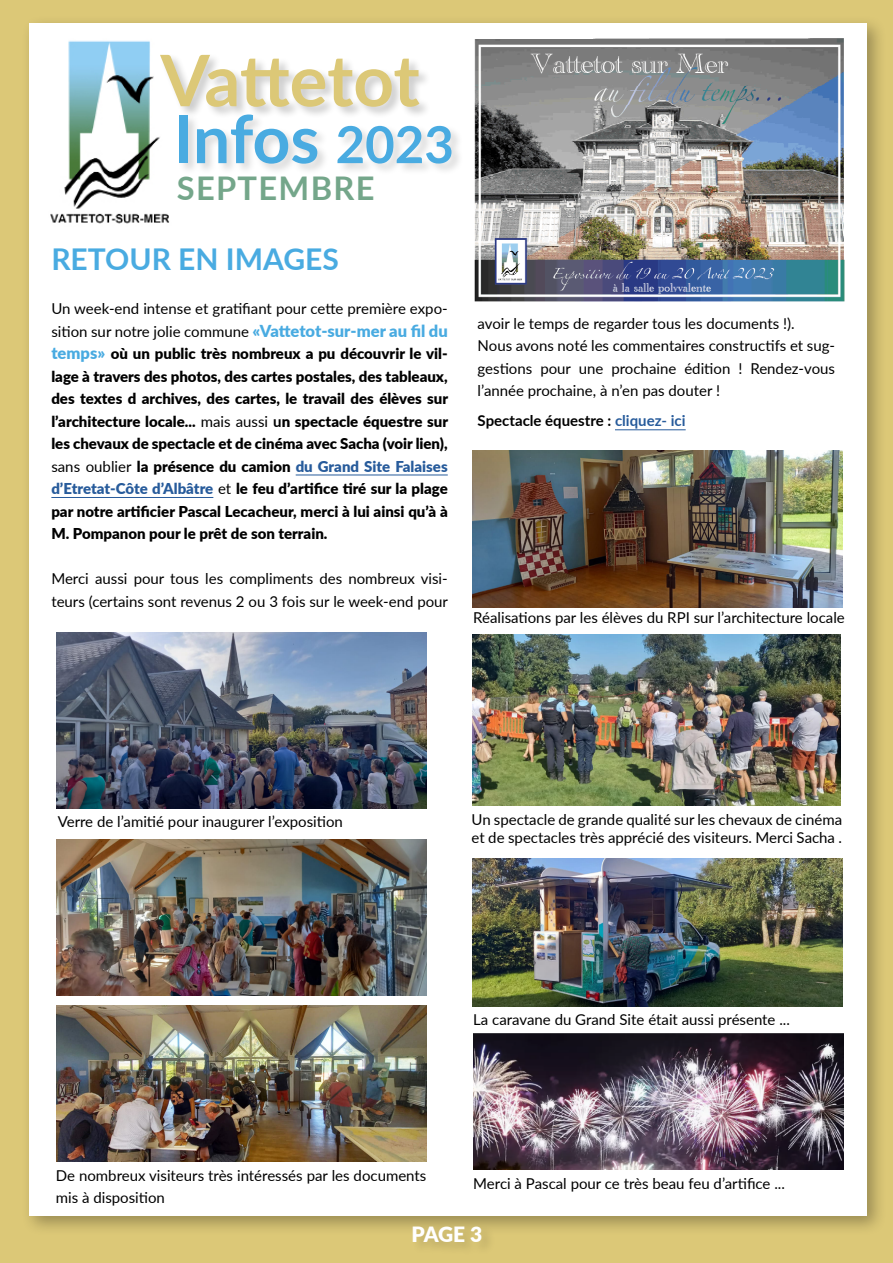
<style>
.page{position:relative;width:893px;height:1263px;background:#dcc877}
.page>*{position:absolute;margin:0;border:0;box-sizing:border-box;transform-origin:0 0}
.t1{font:700 71.1px "Lato";letter-spacing:-.005em;color:#dcc877}
.t2{font:700 66.15px "Lato";letter-spacing:-.01em;color:#49abe1}
.t3{font:700 32.7px "Lato";letter-spacing:.04em;color:#74a68a}
.t4{font:700 30px "Lato";color:#49abe1}
.t5{font:900 21px "Lato";color:#fff}
.t6{font:15px/22.5px "Lato";color:#000}
.t7{font:900 15px/22.5px "Lato";color:#000;text-align:justify}
.t8{font:700 15px "Lato";color:#000}
.s1{font-size:51px}
.s2{font-weight:400}
.s3{font-size:16.5px;color:#49abe1}
.s4{font-weight:700}
.s5{color:#275b9b}
</style>
<div class="page">
<div style="left:21px;top:15px;width:866px;height:1221px;background:#000;opacity:.3"></div>
<div style="left:29px;top:23px;width:837px;height:1193px;background:#fff"></div>
<img style="left:50px;top:40px;width:119px;height:184px">
<hr style="left:296px;top:475px;width:152px;height:1px;background:#275b9b">
<hr style="left:51px;top:497px;width:162px;height:1px;background:#275b9b">
<img style="left:57px;top:839px;width:369px;height:157px">
<img style="left:472px;top:634px;width:368px;height:171px">
<img style="left:473px;top:1034px;width:370px;height:135px">
<div style="left:159px;top:53px;width:272px;height:66px;background:#000;opacity:.2"></div>
<div style="left:178px;top:113px;width:286px;height:63px;background:#000;opacity:.15"></div>
<img style="left:472px;top:859px;width:370px;height:147px">
<img style="left:57px;top:632px;width:369px;height:176px">
<img style="left:474px;top:38px;width:371px;height:264px">
<img style="left:57px;top:1005px;width:369px;height:156px">
<img style="left:472px;top:450px;width:370px;height:157px">
<hr style="left:615px;top:429px;width:71px;height:1px;background:#275b9b">
<div style="left:411px;top:1224px;width:84px;height:31px;background:#cfbd70"></div>
<p class="t1" style="left:160px;top:28px;width:261px">Vattetot</p>
<p class="t2" style="left:174px;top:90px;width:282px">Infos <span class="s1">2023</span></p>
<p class="t3" style="left:177px;top:164px;width:199px">SEPTEMBRE</p>
<p class="t4" style="left:51px;top:237px;width:289px">RETOUR EN IMAGES</p>
<p class="t7" style="left:51px;top:297px;width:398px"><span class="s2">Un week-end intense et gratifiant pour cette première expo&shy;sition sur notre jolie commune</span> <span class="s3">«Vattetot-sur-mer au fil du temps»</span> où un public très nombreux a pu découvrir le vil&shy;lage à travers des photos, des cartes postales, des tableaux, des textes d archives, des cartes, le travail des élèves sur l’architecture locale... <span class="s2">mais aussi</span> <span class="s4">u</span>n spectacle équestre sur les chevaux de spectacle et de cinéma avec Sacha (voir lien), <span class="s2">sans oublier</span> la présence du camion <span class="s5">du Grand Site Falaises d’Etretat-Côte d’Albâtre</span> <span class="s2">et</span> le feu d’artifice tiré sur la plage par notre artificier Pascal Lecacheur, merci à lui ainsi qu’à à M. Pompanon pour le prêt de son terrain.</p>
<p class="t6" style="left:51px;top:567px;width:398px">Merci aussi pour tous les compliments des nombreux visi&shy;teurs (certains sont revenus 2 ou 3 fois sur le week-end pour</p>
<p class="t6" style="left:478px;top:311px;width:319px">avoir le temps de regarder tous les documents !).</p>
<p class="t6" style="left:478px;top:334px;width:359px;text-align:justify">Nous avons noté les commentaires constructifs et sug&shy;gestions pour une prochaine édition ! Rendez-vous l’année prochaine, à n’en pas douter !</p>
<p class="t8" style="left:478px;top:410px;width:210px">Spectacle équestre : <span class="s5">cliquez- ici</span></p>
<p class="t6" style="left:473px;top:605px;width:373px">Réalisations par les élèves du RPI sur l’architecture locale</p>
<p class="t6" style="left:58px;top:810px;width:287px">Verre de l’amitié pour inaugurer l’exposition</p>
<p class="t6" style="left:471px;top:810px;width:372px;line-height:18px">Un spectacle de grande qualité sur les chevaux de cinéma et de spectacles très apprécié des visiteurs. Merci Sacha .</p>
<p class="t6" style="left:473px;top:1007px;width:318px">La caravane du Grand Site était aussi présente ...</p>
<p class="t6" style="left:56px;top:1163px;width:372px">De nombreux visiteurs très intéressés par les documents mis à disposition</p>
<p class="t6" style="left:473px;top:1171px;width:313px">Merci à Pascal pour ce très beau feu d’artifice ...</p>
<p class="t5" style="left:411px;top:1218px;width:72px">PAGE 3</p>
</div>
